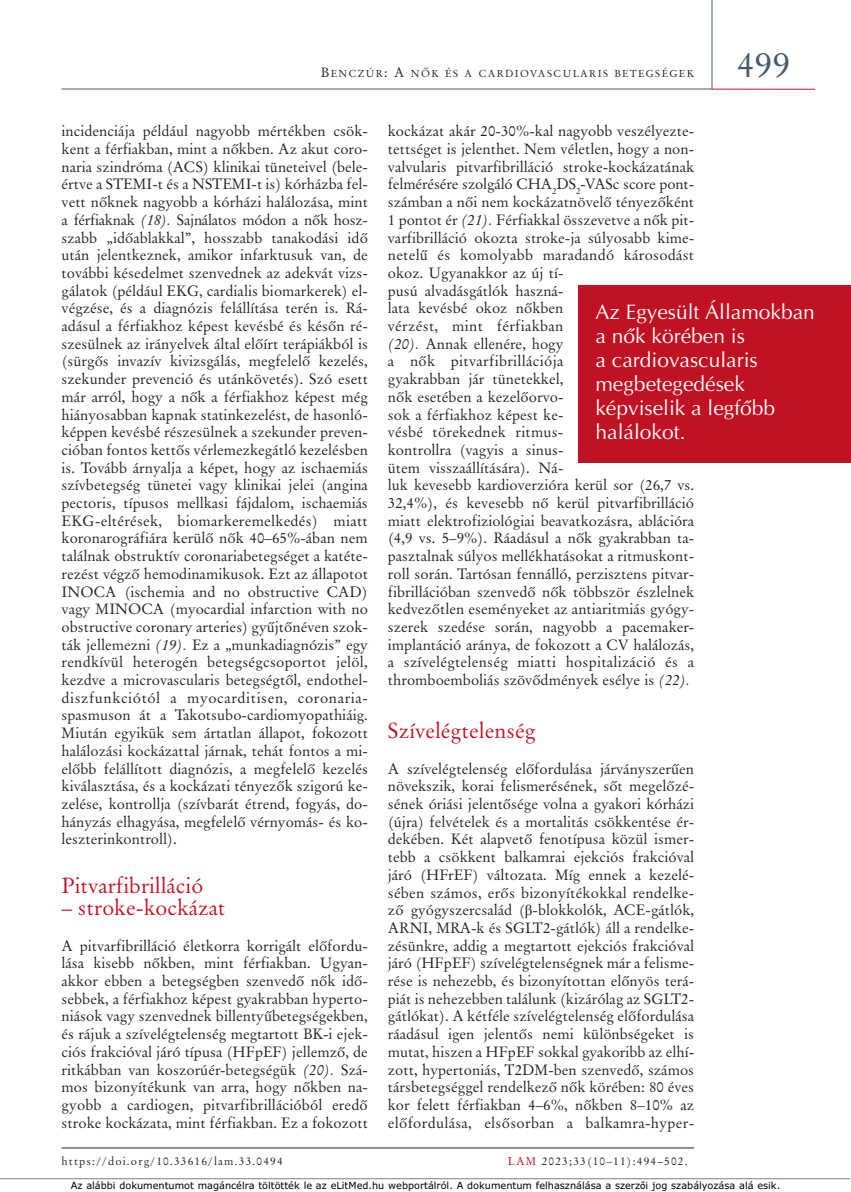
<style>
.page{position:relative;width:851px;height:1192px;background:#fff}
.page>*{position:absolute;margin:0;border:0;box-sizing:border-box;transform-origin:0 0}
.t1{font:36px "Original Garamond HU Normal";color:#435b6d}
.t2{font:21.75px "Original Garamond HU Normal";color:#c11223}
.t3{font:21px/24px "H Optima Plain";color:#fff}
.t4{font:15px/17.7px "Original Garamond HU Normal";color:#231f20;text-align:justify}
.t5{font:11.4px "Original Garamond HU Normal";letter-spacing:.1em;color:#231f20}
.t6{font:10.2px "Original Garamond HU Normal";letter-spacing:.135em;color:#231f20}
.t7{font:9.75px "TT3610 O00";color:#000}
.s1{font-size:13.5px}
.s2{font-family:"Original Garamond HU Italic"}
.s3{font-family:"Times New Roman"}
.s4{color:#c11223}
.s5{font-family:"Gill";font-size:11.7px}
</style>
<div class="page">
<hr style="left:62px;top:1148px;width:632px;height:1px;background:#231f20">
<hr style="left:711px;top:89px;width:104px;height:1px;background:#c11223">
<hr style="left:62px;top:89px;width:649px;height:1px;background:#435b6d">
<hr style="left:711px;top:0;width:1px;height:89px;background:#435b6d">
<div style="left:578px;top:285px;width:273px;height:177px;background:#c11223"></div>
<hr style="left:0;top:1178px;width:849px;height:1px;background:#808080">
<p class="t6" style="left:321px;top:69px;width:375px"><span class="s1">B</span>ENCZÚR<span class="s1">: A</span> NÔK ÉS A CARDIOVASCULARIS BETEGSÉGEK</p>
<h1 class="t1" style="left:736px;top:49px;width:55px">499</h1>
<p class="t4" style="left:62px;top:123px;width:308px">incidenciája például nagyobb mértékben csök&shy;kent a férfiakban, mint a nôkben. Az akut coro&shy;naria szindróma (ACS) klinikai tüneteivel (be le - értve a STEMI-t és a NSTEMI-t is) kórházba fel&shy;vett nôknek nagyobb a kórházi halálozása, mint a férfiaknak <span class="s2">(18).</span> Sajnálatos módon a nôk hosz - szabb „idôablakkal”, hosszabb tanakodási idô után jelentkeznek, amikor infarktusuk van, de to vábbi késedelmet szenvednek az adekvát vizs&shy;gálatok (például EKG, cardialis biomarkerek) el - végzése, és a diagnózis felállítása terén is. Rá - adásul a férfiakhoz képest kevésbé és késôn ré - sze sülnek az irányelvek által elôírt terápiákból is (sürgôs invazív kivizsgálás, megfelelô kezelés, szekunder prevenció és utánkövetés). Szó esett már arról, hogy a nôk a férfiakhoz képest még hiá nyosabban kapnak statinkezelést, de hasonló&shy;képpen kevésbé részesülnek a szekunder preven&shy;cióban fontos kettôs vérlemezkegátló kezelésben is. Tovább árnyalja a képet, hogy az ischae miás szívbetegség tünetei vagy klinikai je lei (angina pectoris, típusos mellkasi fájdalom, ischaemiás EKG-eltérések, biomarkeremelkedés) miatt koronarográfiára kerülô nôk 40–65%-ában nem találnak obstruktív coronariabetegséget a katéte&shy;rezést végzô hemodinamikusok. Ezt az állapotot INOCA (ischemia and no obstructive CAD) vagy MINOCA (myocardial infarction with no obstructive coronary arteries) gyûjtônéven szok&shy;ták jellemezni <span class="s2">(19).</span> Ez a „munkadiagnózis” egy rendkívül heterogén betegségcsoportot jelöl, kezdve a microvascularis betegségtôl, endothel&shy;diszfunkciótól a myocarditisen, coronaria - s pasmuson át a Takotsubo-cardiomyopathiáig.<br>Mi után egyikük sem ártatlan állapot, fokozott halálozási kockázattal járnak, tehát fontos a mi - elôbb felállított diagnózis, a megfelelô kezelés kiválasztása, és a kockázati tényezôk szigorú ke - zelése, kontrollja (szívbarát étrend, fogyás, do - hányzás elhagyása, megfelelô vérnyomás- és ko - lesz terin kontroll).</p>
<h2 class="t2" style="left:62px;top:876px;width:143px">Pitvarfibrilláció</h2>
<h2 class="t2" style="left:62px;top:898px;width:165px">– stroke-kockázat</h2>
<p class="t4" style="left:62px;top:938px;width:308px">A pitvarfibrilláció életkorra korrigált elôfordu - lása kisebb nôkben, mint férfiakban. Ugyan - akkor ebben a betegségben szenvedô nôk idô - seb bek, a férfiakhoz képest gyakrabban hyperto&shy;niások vagy szenvednek billentyûbetegségekben, és rájuk a szívelégtelenség megtartott BK-i ejek&shy;ciós frakcióval járó típusa (HFpEF) jellemzô, de ritkábban van koszorúér-betegségük <span class="s2">(20).</span> Szá - mos bizonyítékunk van arra, hogy nôkben na - gyobb a cardiogen, pitvarfibrillációból eredô stroke kockázata, mint férfiakban. Ez a fokozott</p>
<p class="t4" style="left:388px;top:123px;width:308px;text-align:left">kockázat akár 20-30%-kal nagyobb veszélyezte&shy;tettséget is jelenthet. Nem véletlen, hogy a non&shy;valvularis pitvarfibrilláció stroke-kockázatának felmérésére szolgáló CHA<sub>2</sub>DS<sub>2</sub>-VASc score pont - számban a nôi nem kockázatnövelô tényezôként 1 pontot ér <span class="s2">(21).</span> Férfiakkal összevetve a nôk pit&shy;varfibrilláció okozta stroke-ja súlyosabb kime - netelû és komolyabb maradandó károsodást okoz. Ugyanakkor az új tí -<br>pusú alvadásgátlók haszná-<br>lata ke vésbé okoz nôkben<br>vérzést, mint férfiakban<br><span class="s2">(20).</span> An nak ellenére, hogy<br>a nôk pit varfibrillációja<br>gyak rabban jár tünetekkel,<br>nôk esetében a kezelôorvo-<br>sok a férfiakhoz képest ke -<br>vésbé törekednek ritmus-<br>kontrollra (vagyis a sinus -<br>ütem vissza állítására). Ná -<br>luk kevesebb kardioverzióra ke rül sor (26,7 vs.<br>32,4%), és kevesebb nô kerül pitvarfibrilláció miatt elektrofiziológiai beavatkozásra, ablációra (4,9 vs. 5–9%). Ráadásul a nôk gyakrabban ta - pasz talnak súlyos mellékhatásokat a ritmuskont - roll során. Tartósan fennálló, per zisz tens pitvar&shy;fibrillációban szenvedô nôk többször észlelnek kedvezôtlen eseményeket az antiaritmiás gyógy - szerek szedése során, nagyobb a pacemaker&shy;implantáció aránya, de fokozott a CV ha lálozás, a szívelégtelenség miatti hospitalizáció és a thromboemboliás szövôdmények esélye is <span class="s2">(22).</span></p>
<h2 class="t2" style="left:388px;top:721px;width:149px">Szívelégtelenség</h2>
<p class="t4" style="left:388px;top:761px;width:308px">A szívelégtelenség elôfordulása járványszerûen növekszik, korai felismerésének, sôt megelôzé&shy;sének óriási jelentôsége volna a gyakori kórházi (újra) felvételek és a mortalitás csökkentése ér - dekében. Két alapvetô fenotípusa közül ismer&shy;tebb a csökkent balkamrai ejekciós frakcióval járó (HFrEF) változata. Míg ennek a kezelé - sében számos, erôs bizonyítékokkal rendel ke - zô gyógy szercsalád (<span class="s3">β</span>-blokkolók, ACE-gátlók, ARNI, MRA-k és SGLT2-gátlók) áll a rendelke&shy;zésünkre, addig a megtartott ejekciós frakcióval járó (HFpEF) szívelégtelenségnek már a felisme&shy;rése is nehezebb, és bizonyítottan elônyös terá&shy;piát is nehezebben találunk (kizárólag az SGLT2- gátlókat). A kétféle szívelégtelenség elôfordulása ráadásul igen jelentôs nemi különbségeket is mutat, hiszen a HFpEF sokkal gyakoribb az elhí&shy;zott, hypertoniás, T2DM-ben szenvedô, számos társbetegséggel rendelkezô nôk kö rében: 80 éves kor felett férfiakban 4–6%, nôkben 8–10% az elôfordulása, elsôsorban a balkamra-hyper -</p>
<h3 class="t3" style="left:595px;top:300px;width:221px">Az Egyesült Államokban a nôk körében is<br>a cardiovascularis megbetegedések képviselik a legfôbb halálokot.</h3>
<p class="t5" style="left:62px;top:1156px;width:223px">https://doi.org/10.33616/lam.33.0494</p>
<p class="t5" style="left:508px;top:1156px;width:181px"><span class="s4">LAM</span> 2023;33(10–11):494–502.</p>
<p class="t7" style="left:71px;top:1182px;width:711px">Az alábbi dokumentumot magáncélra töltötték le az eLitMed.hu webportálról. A dokumentum felhasználása a szerz<span class="s5">ô</span>i jog szabályozása alá esik.</p>
</div>
